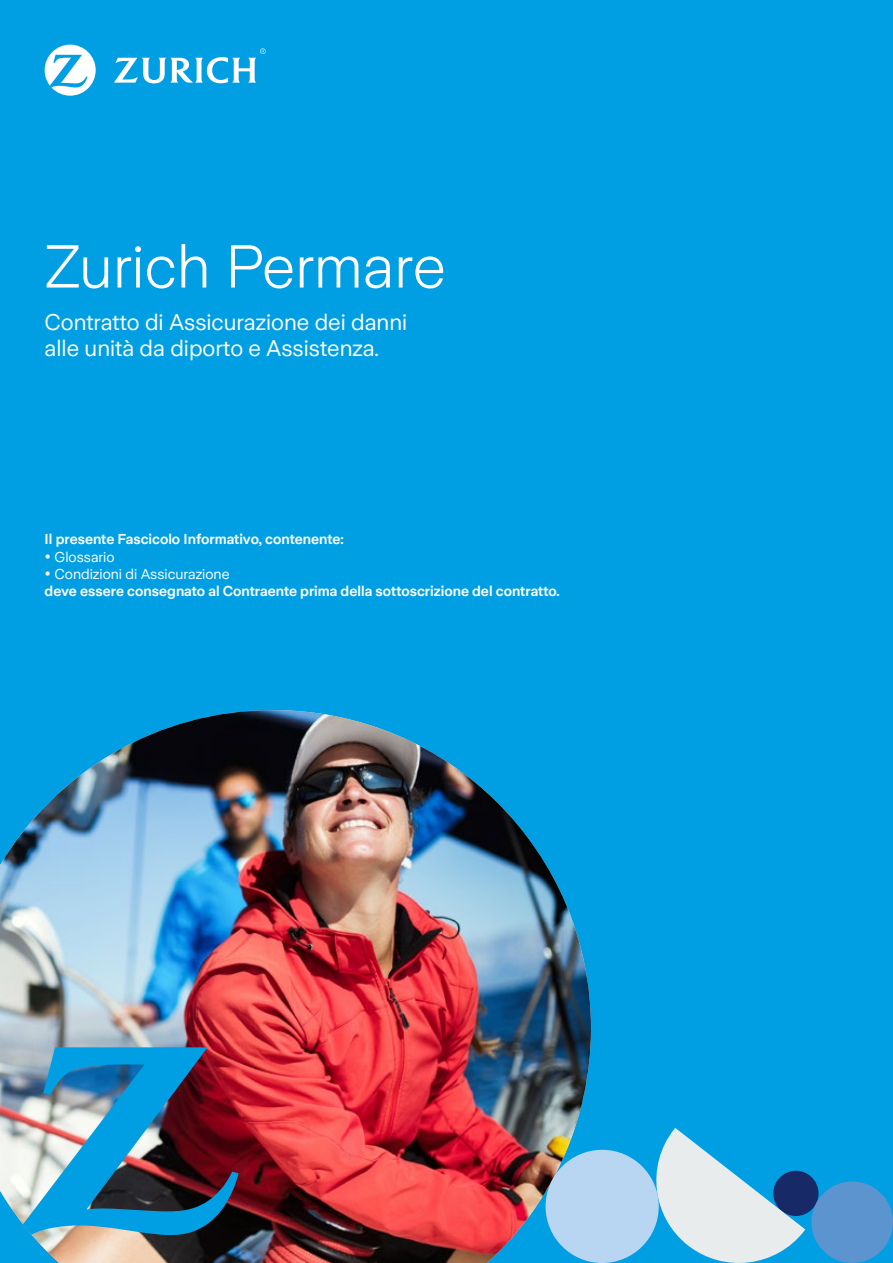
<style>
.page{position:relative;width:893px;height:1263px;background:#009fe3}
.page>*{position:absolute;margin:0;border:0;box-sizing:border-box;transform-origin:0 0}
.t1{font:300 60px "Zurich Sans";color:#fff}
.t2{font:22.5px/25.5px "Zurich Sans";color:#fff}
.t3{font:600 14.25px/17.2px "Zurich Sans";color:#fff}
.t4{font:14.25px "Zurich Sans";color:#fff}
.s1{font-weight:400}
</style>
<div class="page">
<img style="left:0;top:710px;width:591px;height:553px">
<div style="left:773px;top:1171px;width:45px;height:45px;background:#182967;border-radius:50%"></div>
<svg style="left:648px;top:1128px;width:157px;height:135px"></svg>
<div style="left:546px;top:1150px;width:113px;height:113px;background:#b8d6f2;border-radius:50%"></div>
<div style="left:811px;top:1181px;width:82px;height:82px;background:#5b94cf;border-radius:50%"></div>
<img style="left:23px;top:1047px;width:216px;height:188px">
<svg style="left:45px;top:45px;width:51px;height:51px"></svg>
<svg style="left:114px;top:48px;width:152px;height:35px"></svg>
<h1 class="t1" style="left:45px;top:234px;width:403px">Zurich Permare</h1>
<h2 class="t2" style="left:45px;top:310px;width:364px">Contratto di Assicurazione dei danni alle unità da diporto e Assistenza.</h2>
<p class="t3" style="left:45px;top:531px;width:301px">Il presente Fascicolo Informativo, contenente:</p>
<p class="t4" style="left:45px;top:549px;width:71px">• Glossario</p>
<p class="t3" style="left:45px;top:566px;width:517px">• <span class="s1">Condizioni di Assicurazione<br></span>deve essere consegnato al Contraente prima della sottoscrizione del contratto.</p>
</div>
